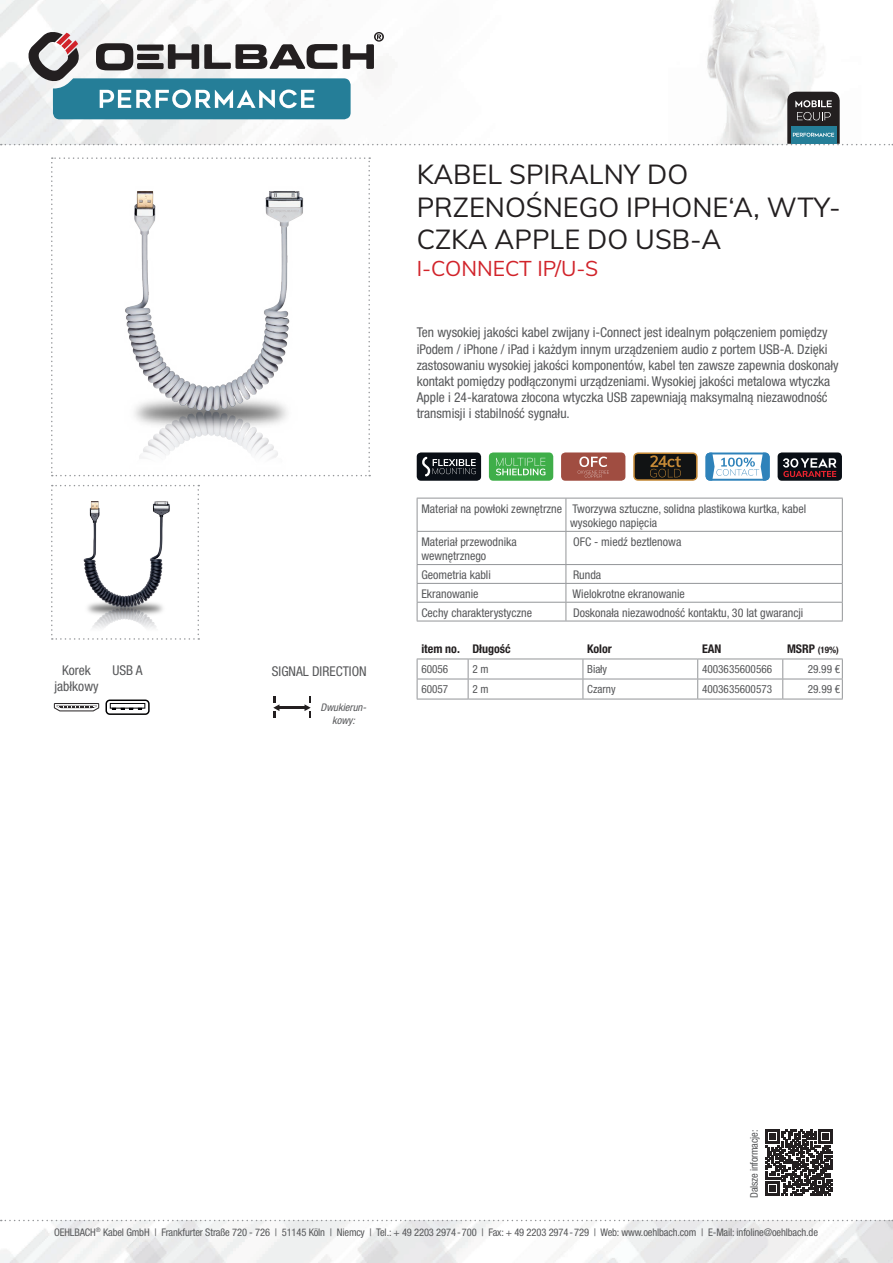
<style>
.page{position:relative;width:893px;height:1263px;background:#fff}
.page>*{position:absolute;margin:0;border:0;box-sizing:border-box;transform-origin:0 0}
.t1{font:27px/32.4px "Muli";color:#231f20}
.t2{font:21px "Muli";color:#d1232a}
.t3{font:condensed 13.5px/16.2px "Helvetica Neue LTW1 G";color:#57585a}
.t4{font:condensed 12px/14.4px "Helvetica Neue LTW1 G";color:#57585a;text-align:center}
.t5{font:700 condensed 12px "Helvetica Neue LTW1 G";color:#231f20}
.t6{font:condensed 11.25px "Helvetica Neue LTW1 G";color:#57585a}
.t7{font:condensed 10.5px "Helvetica Neue LTW1 G";letter-spacing:-.01em;color:#57585a}
.t8{font:italic condensed 10.5px/12.6px "Helvetica Neue LTW1 G";color:#57585a;text-align:center}
.t9{font:700 condensed 9px "Helvetica Neue LTW1 G";color:#231f20}
.s1{font-size:12px}
</style>
<div class="page">
<img style="left:0;top:1220px;width:893px;height:43px">
<img style="left:0;top:0;width:818px;height:145px">
<svg style="left:1px;top:1220px;width:892px;height:1px"></svg>
<svg style="left:51px;top:157px;width:319px;height:319px"></svg>
<svg style="left:51px;top:485px;width:148px;height:155px"></svg>
<div style="left:417px;top:452px;width:64px;height:29px;background:#090e15;border-radius:4px"></div>
<svg style="left:422px;top:457px;width:54px;height:19px"></svg>
<div style="left:489px;top:452px;width:64px;height:29px;background:#3fae49;border-radius:4px"></div>
<svg style="left:496px;top:458px;width:49px;height:17px"></svg>
<div style="left:561px;top:452px;width:64px;height:29px;background:#a04d41;border-radius:4px"></div>
<svg style="left:578px;top:457px;width:31px;height:21px"></svg>
<svg style="left:633px;top:452px;width:65px;height:29px;background:#463926"></svg>
<svg style="left:705px;top:452px;width:65px;height:29px"></svg>
<div style="left:778px;top:452px;width:64px;height:29px;background:#090e15;border-radius:4px"></div>
<svg style="left:783px;top:458px;width:54px;height:19px"></svg>
<svg style="left:54px;top:703px;width:45px;height:8px"></svg>
<svg style="left:105px;top:699px;width:45px;height:16px"></svg>
<hr style="left:279px;top:706px;width:26px;height:3px;background:#231f20">
<svg style="left:273px;top:697px;width:6px;height:21px"></svg>
<svg style="left:304px;top:697px;width:7px;height:21px"></svg>
<svg style="left:766px;top:1129px;width:66px;height:67px"></svg>
<svg style="left:1px;top:31px;width:892px;height:114px"></svg>
<svg style="left:417px;top:658px;width:426px;height:41px"></svg>
<hr style="left:417px;top:699px;width:51px;height:1px;background:#939598">
<hr style="left:468px;top:699px;width:115px;height:1px;background:#939598">
<hr style="left:583px;top:699px;width:115px;height:1px;background:#939598">
<hr style="left:698px;top:699px;width:85px;height:1px;background:#939598">
<hr style="left:783px;top:699px;width:60px;height:1px;background:#939598">
<hr style="left:417px;top:659px;width:51px;height:1px;background:#939598">
<hr style="left:468px;top:659px;width:115px;height:1px;background:#939598">
<hr style="left:583px;top:659px;width:115px;height:1px;background:#939598">
<hr style="left:698px;top:659px;width:85px;height:1px;background:#939598">
<hr style="left:783px;top:659px;width:60px;height:1px;background:#939598">
<svg style="left:418px;top:499px;width:424px;height:32px"></svg>
<hr style="left:417px;top:498px;width:149px;height:1px;background:#939598">
<hr style="left:417px;top:498px;width:1px;height:33px;background:#939598">
<hr style="left:566px;top:498px;width:277px;height:1px;background:#939598">
<hr style="left:566px;top:498px;width:1px;height:33px;background:#939598">
<hr style="left:842px;top:498px;width:1px;height:33px;background:#939598">
<hr style="left:417px;top:531px;width:149px;height:1px;background:#939598">
<hr style="left:566px;top:531px;width:277px;height:1px;background:#939598">
<hr style="left:417px;top:532px;width:1px;height:32px;background:#939598">
<hr style="left:566px;top:532px;width:1px;height:32px;background:#939598">
<hr style="left:842px;top:532px;width:1px;height:32px;background:#939598">
<hr style="left:417px;top:564px;width:149px;height:1px;background:#939598">
<hr style="left:566px;top:564px;width:277px;height:1px;background:#939598">
<hr style="left:417px;top:583px;width:149px;height:1px;background:#939598">
<hr style="left:566px;top:583px;width:277px;height:1px;background:#939598">
<hr style="left:417px;top:602px;width:149px;height:1px;background:#939598">
<svg style="left:417px;top:565px;width:1px;height:56px"></svg>
<hr style="left:566px;top:602px;width:277px;height:1px;background:#939598">
<svg style="left:566px;top:565px;width:1px;height:56px"></svg>
<svg style="left:842px;top:565px;width:1px;height:56px"></svg>
<hr style="left:417px;top:621px;width:149px;height:1px;background:#939598">
<hr style="left:566px;top:621px;width:277px;height:1px;background:#939598">
<h1 class="t1" style="left:417px;top:157px;width:425px">KABEL SPIRALNY DO<br>PRZENOŚNEGO IPHONE‘A, WTY-<br>CZKA APPLE DO USB-A</h1>
<h2 class="t2" style="left:417px;top:253px;width:183px">I-CONNECT IP/U-S</h2>
<p class="t3" style="left:417px;top:325px;width:423px">Ten wysokiej jakości kabel zwijany i-Connect jest idealnym połączeniem pomiędzy iPodem / iPhone / iPad i każdym innym urządzeniem audio z portem USB-A. Dzięki zastosowaniu wysokiej jakości komponentów, kabel ten zawsze zapewnia doskonały kontakt pomiędzy podłączonymi urządzeniami. Wysokiej jakości metalowa wtyczka Apple i 24-karatowa złocona wtyczka USB zapewniają maksymalną niezawodność transmisji i stabilność sygnału.</p>
<p class="t3" style="left:62px;top:662px;width:30px">Korek</p>
<p class="t3" style="left:112px;top:662px;width:32px">USB A</p>
<p class="t3" style="left:272px;top:663px;width:96px">SIGNAL DIRECTION</p>
<p class="t3" style="left:54px;top:678px;width:46px">jabłkowy</p>
<p class="t8" style="left:321px;top:701px;width:50px">Dwukierun&shy;kowy:</p>
<p class="t4" style="left:421px;top:501px;width:386px">Materiał na powłoki zewnętrzne Tworzywa sztuczne, solidna plastikowa kurtka, kabel wysokiego napięcia</p>
<p class="t4" style="left:421px;top:534px;width:97px;text-align:left">Materiał przewodnika wewnętrznego</p>
<p class="t4" style="left:573px;top:534px;width:110px">OFC - miedź beztlenowa</p>
<p class="t4" style="left:421px;top:568px;width:71px">Geometria kabli</p>
<p class="t4" style="left:573px;top:568px;width:30px">Runda</p>
<p class="t4" style="left:421px;top:587px;width:59px">Ekranowanie</p>
<p class="t4" style="left:573px;top:587px;width:114px">Wielokrotne ekranowanie</p>
<p class="t4" style="left:421px;top:605px;width:112px">Cechy charakterystyczne</p>
<p class="t4" style="left:573px;top:605px;width:232px">Doskonała niezawodność kontaktu, 30 lat gwarancji</p>
<p class="t5" style="left:421px;top:641px;width:91px">item no. Długość</p>
<p class="t5" style="left:587px;top:641px;width:26px">Kolor</p>
<p class="t5" style="left:702px;top:641px;width:21px">EAN</p>
<p class="t9" style="left:787px;top:644px;width:53px"><span class="s1">MSRP</span> (19%)</p>
<p class="t6" style="left:421px;top:662px;width:28px">60056</p>
<p class="t6" style="left:472px;top:662px;width:18px">2 m</p>
<p class="t6" style="left:587px;top:662px;width:21px">Biały</p>
<p class="t6" style="left:702px;top:662px;width:72px">4003635600566</p>
<p class="t6" style="left:808px;top:662px;width:34px">29.99 €</p>
<p class="t6" style="left:421px;top:682px;width:28px">60057</p>
<p class="t6" style="left:472px;top:682px;width:18px">2 m</p>
<p class="t6" style="left:587px;top:682px;width:30px">Czarny</p>
<p class="t6" style="left:702px;top:682px;width:72px">4003635600573</p>
<p class="t6" style="left:808px;top:682px;width:34px">29.99 €</p>
<p class="t7" style="left:748px;top:1198px;width:70px;rotate:-90deg">Dalsze informacje:</p>
<p class="t7" style="left:54px;top:1226px;width:765px">OEHLBACH<sup>®</sup> Kabel GmbH | Frankfurter Straße 720 - 726 | 51145 Köln | Niemcy | Tel.: + 49 2203 2974-700 | Fax: + 49 2203 2974-729 | Web: www.oehlbach.com | E-Mail: infoline@oehlbach.de</p>
</div>
